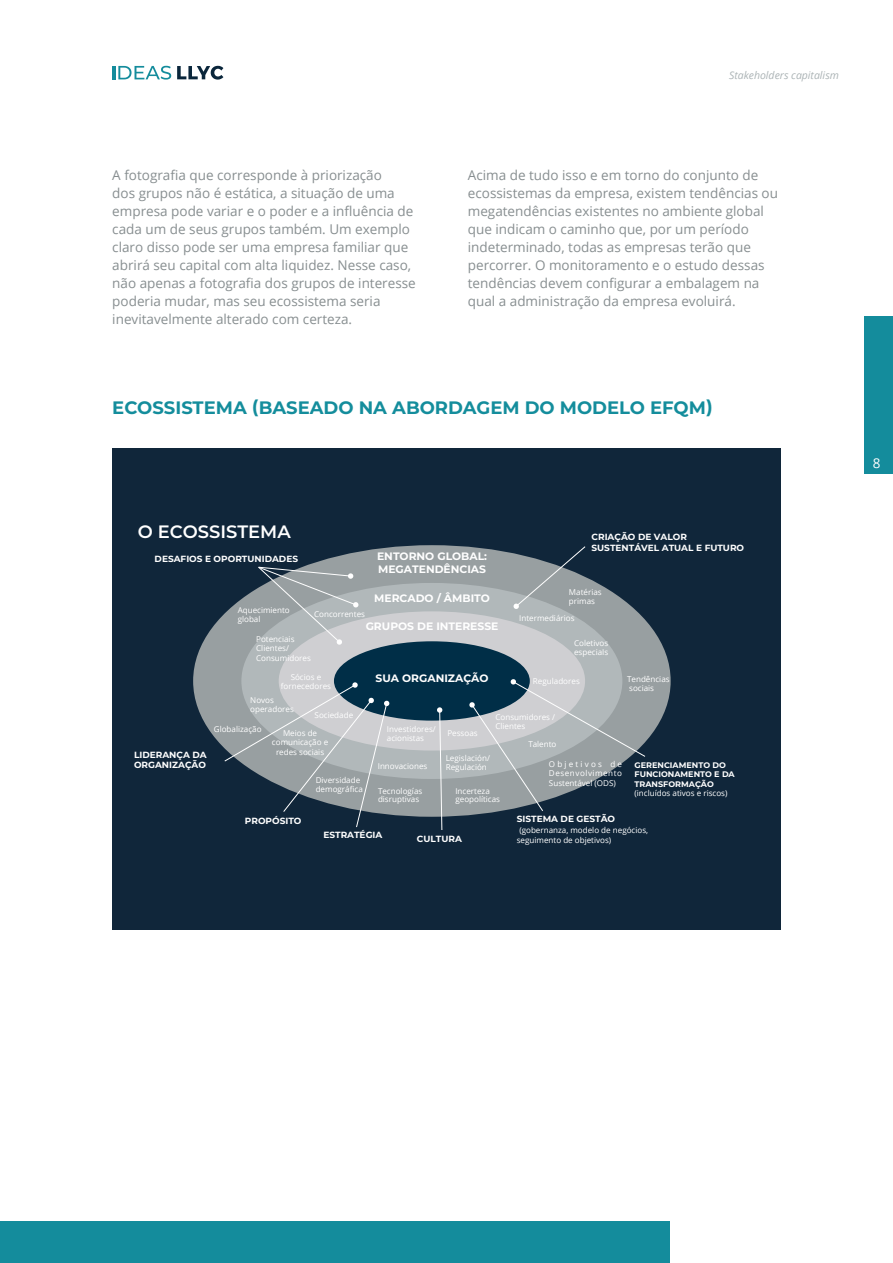
<style>
.page{position:relative;width:893px;height:1263px;background:#fff}
.page>*{position:absolute;margin:0;border:0;box-sizing:border-box;transform-origin:0 0}
.t1{font:700 18px "Montserrat";color:#148d9c}
.t2{font:600 17.85px "Montserrat";color:#fff}
.t3{font:13.5px/18px "Open Sans";color:#878e90}
.t4{font:13.5px "Open Sans";color:#fff}
.t5{font:700 10.8px "Montserrat";color:#fff}
.t6{font:700 10.8px "Montserrat";color:#fefefe}
.t7{font:italic 10.5px "Open Sans";color:#acb4b6}
.t8{font:700 9px/10.8px "Montserrat";color:#fff}
.t9{font:8.1px/9px "Open Sans";color:#fff}
.t10{font:700 8.1px/9px "Montserrat";color:#fff}
.t11{font:8.1px/9px "Open Sans";letter-spacing:.07em;color:#fff}
</style>
<div class="page">
<svg style="left:112px;top:66px;width:59px;height:14px"></svg>
<svg style="left:177px;top:66px;width:46px;height:14px"></svg>
<div style="left:864px;top:316px;width:29px;height:158px;background:#148c9c"></div>
<div style="left:0;top:1221px;width:669px;height:42px;background:#148c9c"></div>
<div style="left:112px;top:448px;width:669px;height:482px;background:#10263a"></div>
<div style="left:193px;top:545px;width:478px;height:272px;background:#989fa1;border-radius:50%"></div>
<div style="left:241px;top:583px;width:381px;height:196px;background:#b1b8ba;border-radius:50%"></div>
<div style="left:279px;top:611px;width:306px;height:139px;background:#cfcfd2;border-radius:50%"></div>
<div style="left:334px;top:641px;width:196px;height:80px;background:#002e47;border-radius:50%"></div>
<svg style="left:513px;top:546px;width:73px;height:63px"></svg>
<svg style="left:469px;top:679px;width:177px;height:133px"></svg>
<svg style="left:437px;top:707px;width:6px;height:123px"></svg>
<svg style="left:224px;top:682px;width:166px;height:146px"></svg>
<svg style="left:257px;top:566px;width:102px;height:79px"></svg>
<p class="t7" style="left:729px;top:68px;width:111px">Stakeholders capitalism</p>
<p class="t3" style="left:112px;top:166px;width:305px">A fotografia que corresponde à priorização<br>dos grupos não é estática, a situação de uma empresa pode variar e o poder e a influência de cada um de seus grupos também. Um exemplo claro disso pode ser uma empresa familiar que abrirá seu capital com alta liquidez. Nesse caso, não apenas a fotografia dos grupos de interesse poderia mudar, mas seu ecossistema seria inevitavelmente alterado com certeza.</p>
<p class="t3" style="left:468px;top:166px;width:312px">Acima de tudo isso e em torno do conjunto de ecossistemas da empresa, existem tendências ou megatendências existentes no ambiente global que indicam o caminho que, por um período indeterminado, todas as empresas terão que percorrer. O monitoramento e o estudo dessas tendências devem configurar a embalagem na qual a administração da empresa evoluirá.</p>
<h1 class="t1" style="left:112px;top:395px;width:602px">ECOSSISTEMA (BASEADO NA ABORDAGEM DO MODELO EFQM)</h1>
<h2 class="t2" style="left:138px;top:518px;width:154px">O ECOSSISTEMA</h2>
<p class="t8" style="left:155px;top:553px;width:145px">DESAFIOS E OPORTUNIDADES</p>
<p class="t9" style="left:238px;top:605px;width:54px">Aquecimiento global</p>
<p class="t6" style="left:377px;top:549px;width:111px">ENTORNO GLOBAL:</p>
<p class="t5" style="left:378px;top:561px;width:109px">MEGATENDÊNCIAS</p>
<p class="t9" style="left:314px;top:610px;width:52px">Concorrentes</p>
<p class="t5" style="left:374px;top:590px;width:117px">MERCADO / ÂMBITO</p>
<p class="t5" style="left:366px;top:618px;width:134px">GRUPOS DE INTERESSE</p>
<p class="t9" style="left:256px;top:634px;width:40px">Potenciais<br>Clientes/</p>
<p class="t9" style="left:256px;top:653px;width:56px">Consumidores</p>
<p class="t9" style="left:281px;top:672px;width:52px;text-align:center">Sócios e fornecedores</p>
<p class="t5" style="left:376px;top:670px;width:114px">SUA ORGANIZAÇÃO</p>
<p class="t8" style="left:591px;top:531px;width:154px">CRIAÇÃO DE VALOR<br>SUSTENTÁVEL ATUAL E FUTURO</p>
<p class="t9" style="left:569px;top:588px;width:34px">Matérias primas</p>
<p class="t9" style="left:519px;top:613px;width:57px">Intermediários</p>
<p class="t9" style="left:574px;top:638px;width:36px">Coletivos especiaIs</p>
<p class="t9" style="left:533px;top:676px;width:48px">Reguladores</p>
<p class="t9" style="left:627px;top:674px;width:44px">Tendências sociais</p>
<p class="t9" style="left:250px;top:695px;width:45px">Novos operadores</p>
<p class="t9" style="left:315px;top:711px;width:40px">Sociedade</p>
<p class="t9" style="left:214px;top:724px;width:49px">Globalização</p>
<p class="t8" style="left:134px;top:749px;width:74px">LIDERANÇA DA<br>ORGANIZAÇÃO</p>
<p class="t9" style="left:272px;top:728px;width:58px;text-align:center">Meios de comunicação e</p>
<p class="t9" style="left:276px;top:747px;width:50px">redes sociais</p>
<p class="t9" style="left:316px;top:775px;width:49px">Diversidade demográfica</p>
<p class="t9" style="left:387px;top:724px;width:50px">Investidores/ acionistas</p>
<p class="t9" style="left:378px;top:761px;width:51px">Innovaciones</p>
<p class="t9" style="left:378px;top:786px;width:46px">Tecnologías disruptivas</p>
<p class="t9" style="left:447px;top:728px;width:32px">Pessoas</p>
<p class="t9" style="left:495px;top:712px;width:61px">Consumidores /<br>Clientes</p>
<p class="t9" style="left:528px;top:740px;width:30px">Talento</p>
<p class="t9" style="left:446px;top:754px;width:46px">Legislación/<br>Regulación</p>
<p class="t9" style="left:455px;top:786px;width:46px">Incerteza geopolíticas</p>
<p class="t11" style="left:549px;top:759px;width:75px">Objetivos de<br>Desenvolvimento</p>
<p class="t9" style="left:549px;top:778px;width:68px">Sustentável (ODS)</p>
<p class="t10" style="left:634px;top:760px;width:102px">GERENCIAMENTO DO<br>FUNCIONAMENTO E DA</p>
<p class="t10" style="left:634px;top:779px;width:81px">TRANSFORMAÇÃO</p>
<p class="t9" style="left:634px;top:789px;width:94px">(incluídos ativos e riscos)</p>
<p class="t8" style="left:245px;top:815px;width:58px">PROPÓSITO</p>
<p class="t8" style="left:323px;top:829px;width:60px">ESTRATÉGIA</p>
<p class="t8" style="left:417px;top:833px;width:47px">CULTURA</p>
<p class="t8" style="left:517px;top:813px;width:100px">SISTEMA DE GESTÃO</p>
<p class="t9" style="left:517px;top:825px;width:133px;line-height:9.9px;text-indent:3px">(gobernanza, modelo de negócios, seguimento de objetivos)</p>
<p class="t4" style="left:873px;top:454px;width:9px">8</p>
</div>
